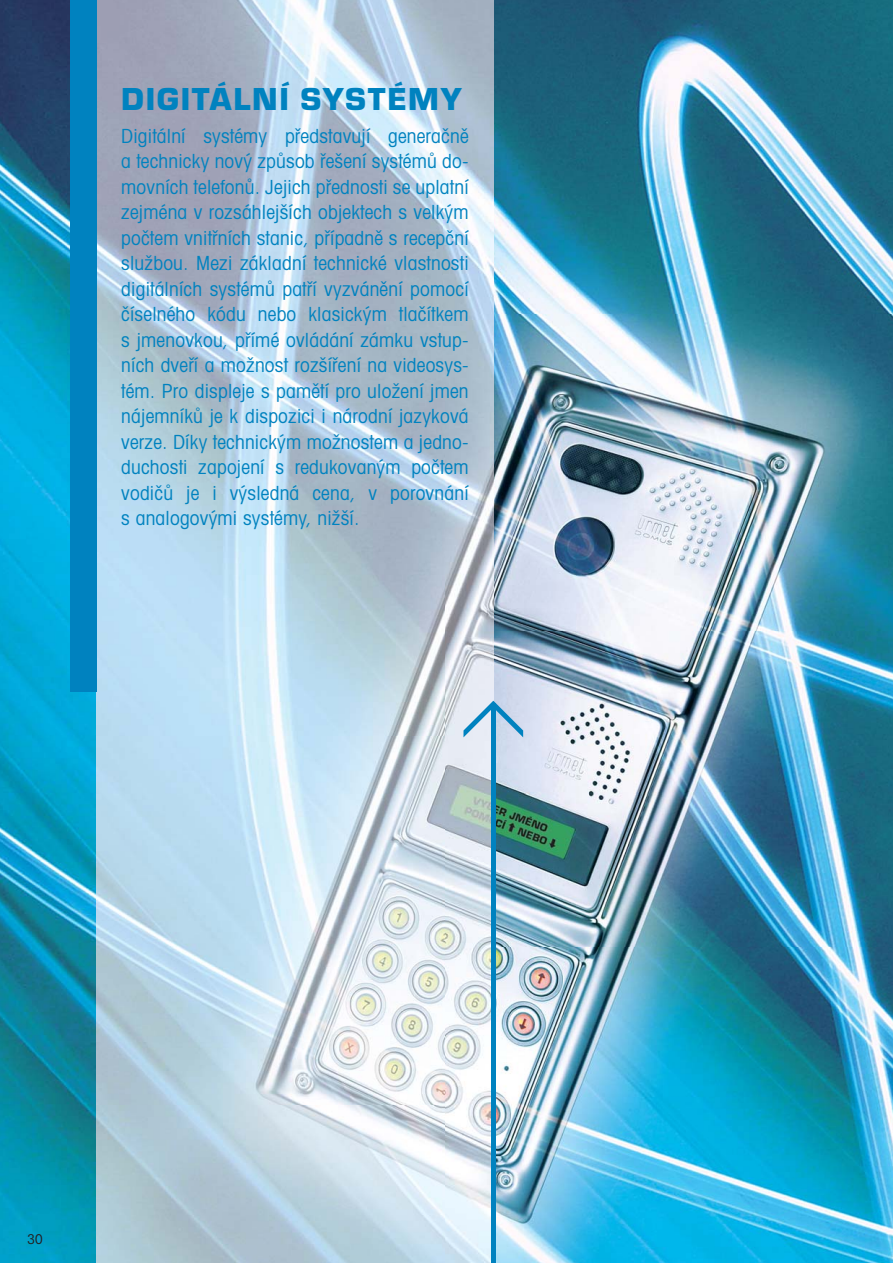
<style>
.page{position:relative;width:893px;height:1263px;background:#fff}
.page>*{position:absolute;margin:0;border:0;box-sizing:border-box;transform-origin:0 0}
.t1{font:900 33px "Eurostile TCE";letter-spacing:.05em;color:#0082bf}
.t2{font:condensed 19.5px/25.5px "Avant Garde CE";letter-spacing:.01em;color:#0082bf;text-align:justify}
.t3{font:condensed 13.5px "Avant Garde CE";color:#231f20}
</style>
<div class="page">
<img style="left:0;top:0;width:97px;height:1263px">
<img style="left:494px;top:0;width:399px;height:1263px">
<img style="left:97px;top:0;width:397px;height:1263px">
<div style="left:70px;top:0;width:27px;height:691px;background:#0082bf"></div>
<hr style="left:491px;top:703px;width:4px;height:560px;background:#0082bf">
<svg style="left:463px;top:701px;width:60px;height:36px;background:#a3c9e3"></svg>
<h1 class="t1" style="left:121px;top:86px;width:342px">DIGITÁLNÍ SYSTÉMY</h1>
<p class="t2" style="left:121px;top:125px;width:349px">Digitální systémy představují generačně a technicky nový způsob řešení systémů do&shy;movních telefonů. Jejich přednosti se uplatní zejména v rozsáhlejších objektech s velkým počtem vnitřních stanic, případně s recepční službou. Mezi základní technické vlastnosti digitálních systémů patří vyzvánění pomocí číselného kódu nebo klasickým tlačítkem s jmenovkou, přímé ovládání zámku vstup&shy;ních dveří a možnost rozšíření na videosys&shy;tém. Pro displeje s pamětí pro uložení jmen nájemníků je k dispozici i národní jazyková verze. Díky technickým možnostem a jedno&shy;duchosti zapojení s redukovaným počtem vodičů je i výsledná cena, v porovnání s analogovými systémy, nižší.</p>
<p class="t3" style="left:27px;top:1234px;width:17px">30</p>
</div>
